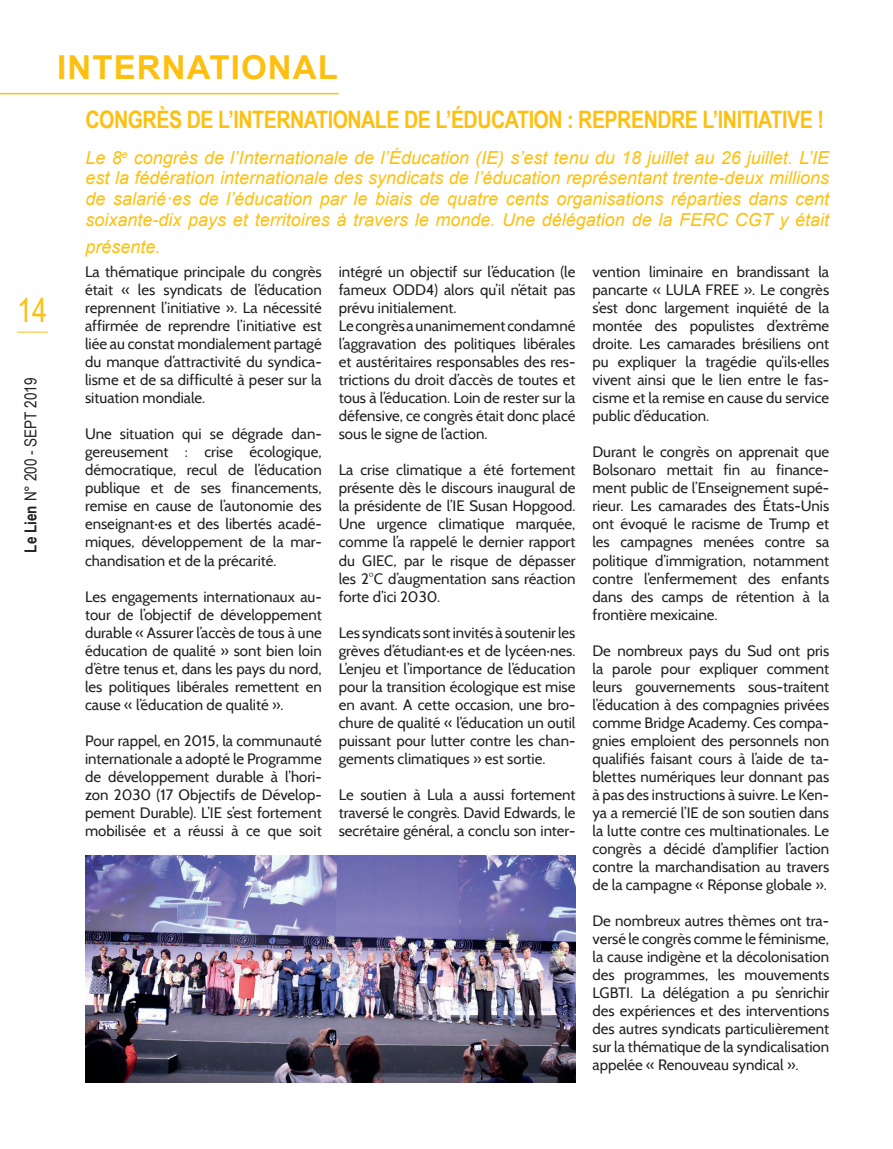
<style>
.page{position:relative;width:893px;height:1149px;background:#fff}
.page>*{position:absolute;margin:0;border:0;box-sizing:border-box;transform-origin:0 0}
.t1{font:700 33px "Arial";letter-spacing:.035em;color:#fdc011}
.t2{font:33px "Arial Narrow";color:#fdc011}
.t3{font:700 24px "Arial Narrow";letter-spacing:-.02em;color:#fdc011}
.t4{font:italic 18px/20.7px "Arial";color:#fdc011;text-align:justify}
.t5{font:16.5px "Arial Narrow";color:#231f20}
.t6{font:15px/18px "Cabin";color:#231f20;text-align:justify}
.s1{font-weight:700}
</style>
<div class="page">
<hr style="left:0;top:93px;width:339px;height:1px;background:#fdc011">
<hr style="left:17px;top:332px;width:31px;height:1px;background:#fdc011">
<img style="left:85px;top:855px;width:490px;height:226px">
<h1 class="t2" style="left:17px;top:286px;width:32px">14</h1>
<p class="t5" style="left:18px;top:552px;width:176px;rotate:-90deg"><span class="s1">Le Lien</span> N° 200 - SEPT 2019</p>
<h1 class="t1" style="left:57px;top:44px;width:282px">INTERNATIONAL</h1>
<h2 class="t3" style="left:86px;top:101px;width:740px">CONGRÈS DE L’INTERNATIONALE DE L’ÉDUCATION : REPRENDRE L’INITIATIVE !</h2>
<p class="t4" style="left:86px;top:147px;width:745px">Le 8<sup>e</sup> congrès de l’Internationale de l’Éducation (IE) s’est tenu du 18 juillet au 26 juillet. L’IE est la fédération internationale des syndicats de l’éducation représentant trente-deux millions de salarié·es de l’éducation par le biais de quatre cents organisations réparties dans cent soixante-dix pays et territoires à travers le monde. Une délégation de la FERC CGT y était</p>
<p class="t4" style="left:86px;top:236px;width:77px">présente.</p>
<p class="t6" style="left:592px;top:263px;width:238px">vention liminaire en brandissant la pancarte « LULA FREE ». Le congrès s’est donc largement inquiété de la montée des populistes d’extrême droite. Les camarades brésiliens ont pu expliquer la tragédie qu’ils·elles vivent ainsi que le lien entre le fas&shy;cisme et la remise en cause du service public d’éducation.</p>
<p class="t6" style="left:592px;top:443px;width:238px">Durant le congrès on apprenait que Bolsonaro mettait fin au finance&shy;ment public de l’Enseignement supé&shy;rieur. Les camarades des États-Unis ont évoqué le racisme de Trump et les campagnes menées contre sa politique d’immigration, notamment contre l’enfermement des enfants dans des camps de rétention à la frontière mexicaine.</p>
<p class="t6" style="left:592px;top:641px;width:238px">De nombreux pays du Sud ont pris la parole pour expliquer comment leurs gouvernements sous-traitent l’éducation à des compagnies privées comme Bridge Academy. Ces compa&shy;gnies emploient des personnels non qualifiés faisant cours à l’aide de ta&shy;blettes numériques leur donnant pas à pas des instructions à suivre. Le Ken&shy;ya a remercié l’IE de son soutien dans la lutte contre ces multinationales. Le congrès a décidé d’amplifier l’action contre la marchandisation au travers de la campagne « Réponse globale ».</p>
<p class="t6" style="left:592px;top:911px;width:238px">De nombreux autres thèmes ont tra&shy;versé le congrès comme le féminisme, la cause indigène et la décolonisation des programmes, les mouvements LGBTI. La délégation a pu s’enrichir des expériences et des interventions des autres syndicats particulièrement sur la thématique de la syndicalisation appelée « Renouveau syndical ».</p>
<p class="t6" style="left:85px;top:263px;width:238px">La thématique principale du congrès était « les syndicats de l’éducation reprennent l’initiative ». La nécessité affirmée de reprendre l’initiative est liée au constat mondialement partagé du manque d’attractivité du syndica&shy;lisme et de sa difficulté à peser sur la situation mondiale.</p>
<p class="t6" style="left:85px;top:425px;width:238px">Une situation qui se dégrade dan&shy;gereusement : crise écologique, démocratique, recul de l’éducation publique et de ses financements, remise en cause de l’autonomie des enseignant·es et des libertés acadé&shy;miques, développement de la mar&shy;chandisation et de la précarité.</p>
<p class="t6" style="left:85px;top:587px;width:238px">Les engagements internationaux au&shy;tour de l’objectif de développement durable « Assurer l’accès de tous à une éducation de qualité » sont bien loin d’être tenus et, dans les pays du nord, les politiques libérales remettent en cause « l’éducation de qualité ».</p>
<p class="t6" style="left:85px;top:731px;width:238px">Pour rappel, en 2015, la communauté internationale a adopté le Programme de développement durable à l’hori&shy;zon 2030 (17 Objectifs de Dévelop&shy;pement Durable). L’IE s’est fortement mobilisée et a réussi à ce que soit</p>
<p class="t6" style="left:339px;top:263px;width:238px;text-align:left">intégré un objectif sur l’éducation (le fameux ODD4) alors qu’il n’était pas prévu initialement.<br>Le congrès a unanimement condamné l’aggravation des politiques libérales et austéritaires responsables des res&shy;trictions du droit d’accès de toutes et tous à l’éducation. Loin de rester sur la défensive, ce congrès était donc placé sous le signe de l’action.</p>
<p class="t6" style="left:339px;top:461px;width:238px">La crise climatique a été fortement présente dès le discours inaugural de la présidente de l’IE Susan Hopgood.<br>Une urgence climatique marquée, comme l’a rappelé le dernier rapport du GIEC, par le risque de dépasser les 2°C d’augmentation sans réaction forte d’ici 2030.</p>
<p class="t6" style="left:339px;top:623px;width:238px">Les syndicats sont invités à soutenir les grèves d’étudiant·es et de lycéen·nes.<br>L’enjeu et l’importance de l’éducation pour la transition écologique est mise en avant. A cette occasion, une bro&shy;chure de qualité « l’éducation un outil puissant pour lutter contre les chan&shy;gements climatiques » est sortie.</p>
<p class="t6" style="left:339px;top:785px;width:238px">Le soutien à Lula a aussi fortement traversé le congrès. David Edwards, le secrétaire général, a conclu son inter-</p>
</div>
